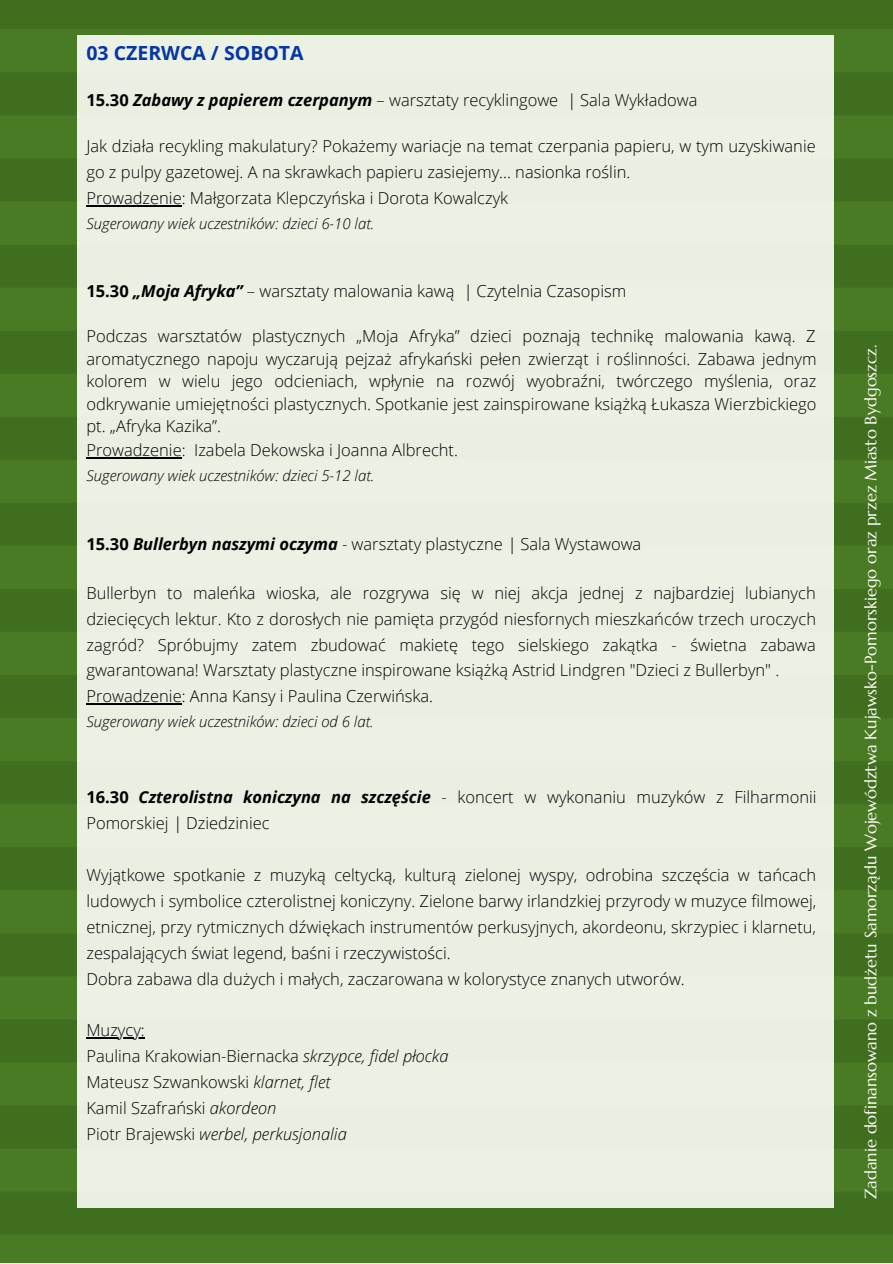
<style>
.page{position:relative;width:893px;height:1264px;background:#fff}
.page>*{position:absolute;margin:0;border:0;box-sizing:border-box;transform-origin:0 0}
.t1{font:700 19.5px "Open Sans";color:#0536a7}
.t2{font:300 16.5px/25.8px "Open Sans";color:#000;text-align:justify}
.t3{font:16.5px "Marcellus";color:#fffffa}
.t4{font:italic 300 16.5px "Open Sans";color:#000}
.t5{font:italic 300 15px "Open Sans";color:#000}
.s1{font-weight:700}
.s2{font-weight:700;font-style:italic}
.s3{font-style:italic}
.s4{font-style:normal}
</style>
<div class="page">
<img style="left:0;top:0;width:892px;height:1262px">
<div style="left:77px;top:35px;width:756px;height:1172px;background:#ebf0e3"></div>
<hr style="left:86px;top:205px;width:96px;height:1px;background:#000">
<hr style="left:86px;top:457px;width:96px;height:1px;background:#000">
<hr style="left:86px;top:703px;width:96px;height:1px;background:#000">
<hr style="left:86px;top:1037px;width:59px;height:1px;background:#000">
<p class="t1" style="left:86px;top:39px;width:219px">03 CZERWCA / SOBOTA</p>
<p class="t2" style="left:86px;top:87px;width:612px"><span class="s1">15.30</span> <span class="s2">Zabawy z papierem czerpanym</span> – warsztaty recyklingowe <span class="s3">|</span> Sala Wykładowa</p>
<p class="t2" style="left:86px;top:133px;width:730px">Jak działa recykling makulatury? Pokażemy wariacje na temat czerpania papieru, w tym uzyskiwanie go z pulpy gazetowej. A na skrawkach papieru zasiejemy... nasionka roślin.</p>
<p class="t2" style="left:86px;top:185px;width:423px">Prowadzenie: Małgorzata Klepczyńska i Dorota Kowalczyk</p>
<p class="t5" style="left:86px;top:213px;width:289px">Sugerowany wiek uczestników: dzieci 6-10 lat.</p>
<p class="t2" style="left:86px;top:278px;width:541px"><span class="s1">15.30</span> <span class="s2">„Moja Afryka”</span> – warsztaty malowania kawą <span class="s3">|</span> Czytelnia Czasopism</p>
<p class="t2" style="left:86px;top:325px;width:731px;line-height:22.5px">Podczas warsztatów plastycznych „Moja Afryka” dzieci poznają technikę malowania kawą. Z aromatycznego napoju wyczarują pejzaż afrykański pełen zwierząt i roślinności. Zabawa jednym kolorem w wielu jego odcieniach, wpłynie na rozwój wyobraźni, twórczego myślenia, oraz odkrywanie umiejętności plastycznych. Spotkanie jest zainspirowane książką Łukasza Wierzbickiego pt. „Afryka Kazika”.</p>
<p class="t2" style="left:86px;top:436px;width:373px">Prowadzenie: Izabela Dekowska i Joanna Albrecht.</p>
<p class="t5" style="left:86px;top:464px;width:289px">Sugerowany wiek uczestników: dzieci 5-12 lat.</p>
<p class="t2" style="left:86px;top:531px;width:556px"><span class="s1">15.30</span> <span class="s2">Bullerbyn naszymi oczyma</span> - warsztaty plastyczne <span class="s3">|</span> Sala Wystawowa</p>
<p class="t2" style="left:86px;top:579px;width:731px">Bullerbyn to maleńka wioska, ale rozgrywa się w niej akcja jednej z najbardziej lubianych dziecięcych lektur. Kto z dorosłych nie pamięta przygód niesfornych mieszkańców trzech uroczych zagród? Spróbujmy zatem zbudować makietę tego sielskiego zakątka - świetna zabawa gwarantowana! Warsztaty plastyczne inspirowane książką Astrid Lindgren "Dzieci z Bullerbyn" .</p>
<p class="t2" style="left:86px;top:683px;width:348px">Prowadzenie: Anna Kansy i Paulina Czerwińska.</p>
<p class="t5" style="left:86px;top:711px;width:289px">Sugerowany wiek uczestników: dzieci od 6 lat.</p>
<p class="t2" style="left:86px;top:784px;width:731px"><span class="s1">16.30</span> <span class="s2">Czterolistna koniczyna na szczęście</span> - koncert w wykonaniu muzyków z Filharmonii<br>Pomorskiej <span class="s3">|</span> Dziedziniec</p>
<p class="t2" style="left:86px;top:861px;width:731px">Wyjątkowe spotkanie z muzyką celtycką, kulturą zielonej wyspy, odrobina szczęścia w tańcach ludowych i symbolice czterolistnej koniczyny. Zielone barwy irlandzkiej przyrody w muzyce filmowej, etnicznej, przy rytmicznych dźwiękach instrumentów perkusyjnych, akordeonu, skrzypiec i klarnetu, zespalających świat legend, baśni i rzeczywistości.</p>
<p class="t2" style="left:86px;top:965px;width:600px">Dobra zabawa dla dużych i małych, zaczarowana w kolorystyce znanych utworów.</p>
<p class="t2" style="left:86px;top:1016px;width:60px">Muzycy:</p>
<p class="t2" style="left:86px;top:1042px;width:364px">Paulina Krakowian-Biernacka <span class="s3">skrzypce, fidel płocka</span></p>
<p class="t2" style="left:86px;top:1068px;width:245px">Mateusz Szwankowski <span class="s3">klarnet, flet</span></p>
<p class="t2" style="left:86px;top:1094px;width:191px">Kamil Szafrański <span class="s3">akordeon</span></p>
<p class="t4" style="left:86px;top:1122px;width:262px"><span class="s4">Piotr Brajewski</span> werbel, perkusjonalia</p>
<p class="t3" style="left:860px;top:1199px;width:856px;rotate:-90deg">Zadanie dofinansowano z budżetu Samorządu Województwa Kujawsko-Pomorskiego oraz przez Miasto Bydgoszcz.</p>
</div>
